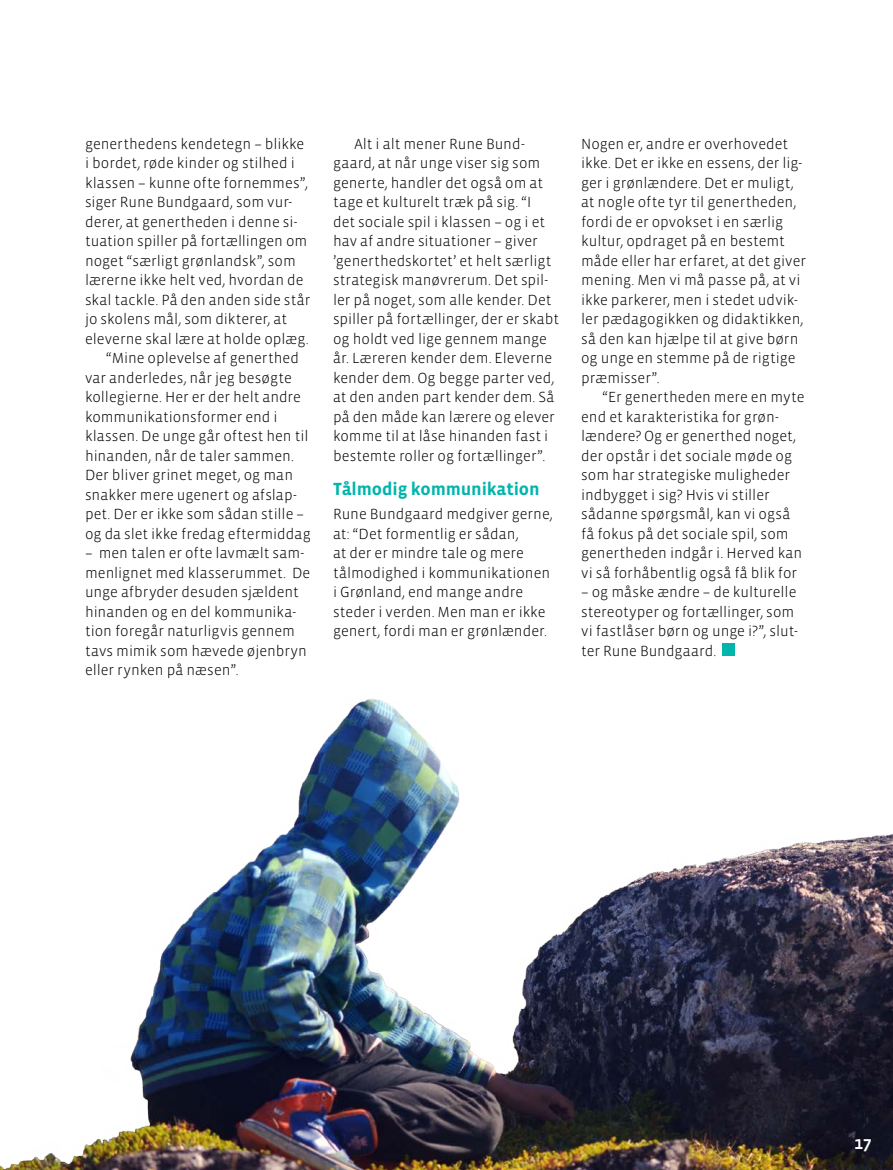
<style>
.page{position:relative;width:893px;height:1170px;background:#fff}
.page>*{position:absolute;margin:0;border:0;box-sizing:border-box;transform-origin:0 0}
.mellemrubrik{font:700 18px "Vista Sans";letter-spacing:-.005em;color:#00b5ad}
.t1{font:18px "Vista Sans Med";color:#fff}
.brød2{font:300 15px/19.5px "Vista Sans";color:#000}
.brød1{font:300 15px/19.5px "Vista Sans";color:#000}
</style>
<div class="page">
<img style="left:0;top:643px;width:893px;height:526px">
<p class="brød1" style="left:85px;top:134px;width:227px">generthedens kendetegn – blikke i bordet, røde kinder og stilhed i klassen – kunne ofte fornemmes”, siger Rune Bundgaard, som vur&shy;derer, at genertheden i denne si&shy;tuation spiller på fortællingen om noget “særligt grønlandsk”, som lærerne ikke helt ved, hvordan de skal tackle. På den anden side står jo skolens mål, som dikterer, at eleverne skal lære at holde oplæg.</p>
<p class="brød2" style="left:85px;top:349px;width:227px;text-indent:21px">“Mine oplevelse af generthed var anderledes, når jeg besøgte kollegierne. Her er der helt andre kommunikationsformer end i klassen. De unge går oftest hen til hinanden, når de taler sammen.<br>Der bliver grinet meget, og man snakker mere ugenert og afslap&shy;pet. Der er ikke som sådan stille – og da slet ikke fredag eftermiddag</p>
<p class="brød2" style="left:85px;top:544px;width:227px">– men talen er ofte lavmælt sam&shy;menlignet med klasserummet. De unge afbryder desuden sjældent hinanden og en del kommunika&shy;tion foregår naturligvis gennem tavs mimik som hævede øjenbryn eller rynken på næsen”.</p>
<p class="brød2" style="left:333px;top:134px;width:227px;text-indent:21px">Alt i alt mener Rune Bund&shy;gaard, at når unge viser sig som generte, handler det også om at tage et kulturelt træk på sig. “I<br>det sociale spil i klassen – og i et hav af andre situationer – giver ’generthedskortet’ et helt særligt strategisk manøvrerum. Det spil&shy;ler på noget, som alle kender. Det spiller på fortællinger, der er skabt og holdt ved lige gennem mange år. Læreren kender dem. Eleverne kender dem. Og begge parter ved, at den anden part kender dem. Så på den måde kan lærere og elever komme til at låse hinanden fast i bestemte roller og fortællinger”.</p>
<p class="mellemrubrik" style="left:333px;top:480px;width:208px">Tålmodig kommunikation</p>
<p class="brød1" style="left:333px;top:505px;width:221px">Rune Bundgaard medgiver gerne, at: “Det formentlig er sådan,<br>at der er mindre tale og mere tålmodighed i kommunikationen i Grønland, end mange andre steder i verden. Men man er ikke genert, fordi man er grønlænder.</p>
<p class="brød1" style="left:581px;top:134px;width:226px">Nogen er, andre er overhovedet ikke. Det er ikke en essens, der lig&shy;ger i grønlændere. Det er muligt, at nogle ofte tyr til genertheden, fordi de er opvokset i en særlig kultur, opdraget på en bestemt måde eller har erfaret, at det giver mening. Men vi må passe på, at vi ikke parkerer, men i stedet udvik&shy;ler pædagogikken og didaktikken, så den kan hjælpe til at give børn og unge en stemme på de rigtige præmisser”.</p>
<p class="brød2" style="left:581px;top:388px;width:225px;text-indent:21px">“Er genertheden mere en myte end et karakteristika for grøn&shy;lændere? Og er generthed noget, der opstår i det sociale møde og som har strategiske muligheder indbygget i sig? Hvis vi stiller sådanne spørgsmål, kan vi også få fokus på det sociale spil, som genertheden indgår i. Herved kan vi så forhåbentlig også få blik for</p>
<p class="brød2" style="left:581px;top:583px;width:218px">– og måske ændre – de kulturelle stereotyper og fortællinger, som vi fastlåser børn og unge i?”, slut&shy;ter Rune Bundgaard.</p>
<p class="t1" style="left:854px;top:1133px;width:19px">17</p>
</div>
